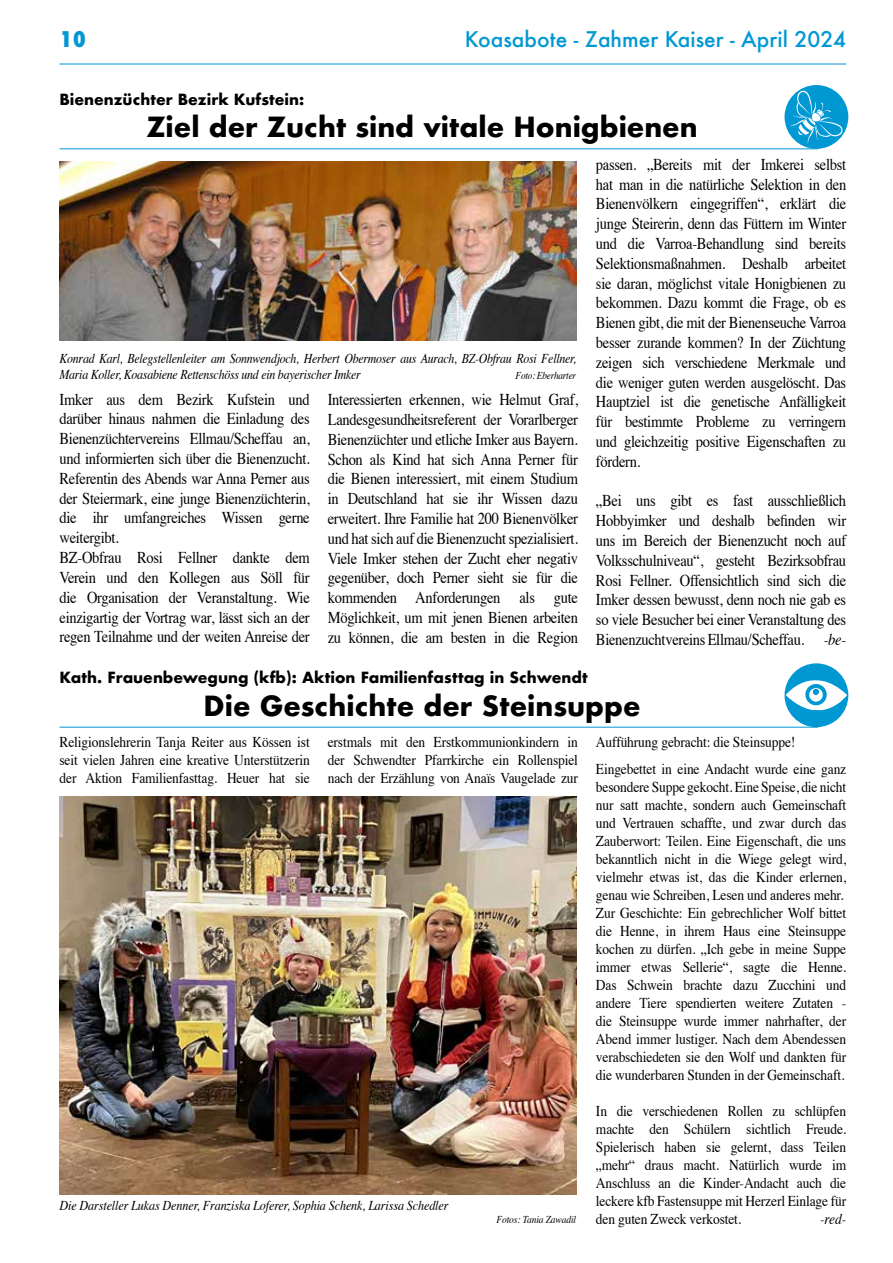
<style>
.page{position:relative;width:893px;height:1263px;background:#fff}
.page>*{position:absolute;margin:0;border:0;box-sizing:border-box;transform-origin:0 0}
.t1{font:700 27px "Futura";color:#000}
.t2{font:500 21px "Futura";color:#0098d3}
.t3{font:800 condensed 21px "Futura";color:#0098d3}
.t4{font:16.5px/19.8px "Times";letter-spacing:-.02em;color:#000;text-align:justify;scale:.88 1}
.t5{font:15px/18px "Times";letter-spacing:-.01em;color:#000;text-align:justify;scale:.9 1}
.t6{font:700 15px "Futura";color:#000}
.t7{font:italic 15px "Times";color:#000;scale:.9 1}
.t8{font:italic 13.5px/16.2px "Times";letter-spacing:-.02em;color:#000;scale:.88 1}
.t9{font:italic 13.5px "Times";letter-spacing:-.02em;color:#000;scale:.9 1}
.t10{font:italic 10.5px "Times";letter-spacing:-.015em;color:#000;scale:.9 1}
.t11{font:italic 10.5px "Times";letter-spacing:-.015em;color:#000;scale:.88 1}
.s1{font-style:italic}
</style>
<div class="page">
<hr style="left:60px;top:64px;width:786px;height:1px;background:#0098d3">
<hr style="left:60px;top:148px;width:758px;height:1px;background:#0098d3">
<div style="left:784px;top:85px;width:64px;height:64px;background:#0098d3;border-radius:50%"></div>
<svg style="left:790px;top:91px;width:53px;height:52px"></svg>
<hr style="left:60px;top:727px;width:758px;height:1px;background:#0098d3">
<div style="left:784px;top:663px;width:64px;height:64px;background:#0098d3;border-radius:50%"></div>
<svg style="left:786px;top:680px;width:61px;height:30px"></svg>
<img style="left:60px;top:162px;width:516px;height:178px">
<img style="left:60px;top:797px;width:516px;height:397px">
<p class="t3" style="left:60px;top:25px;width:28px">10</p>
<p class="t2" style="left:465px;top:25px;width:383px">Koasabote - Zahmer Kaiser - April 2024</p>
<p class="t6" style="left:60px;top:88px;width:246px">Bienenzüchter Bezirk Kufstein:</p>
<h1 class="t1" style="left:146px;top:108px;width:553px">Ziel der Zucht sind vitale Honigbienen</h1>
<p class="t8" style="left:60px;top:350px;width:589px">Konrad Karl, Belegstellenleiter am Sonnwendjoch, Herbert Obermoser aus Aurach, BZ-Obfrau Rosi Fellner,<br>Maria Koller, Koasabiene Rettenschöss und ein bayerischer Imker</p>
<p class="t11" style="left:516px;top:367px;width:70px">Foto: Eberharter</p>
<p class="t4" style="left:60px;top:388px;width:286px;text-align:left">Imker aus dem Bezirk Kufstein und darüber hinaus nahmen die Einladung des Bienenzüchtervereins Ellmau/Scheffau an, und informierten sich über die Bienenzucht.<br>Referentin des Abends war Anna Perner aus der Steiermark, eine junge Bienenzüchterin, die ihr umfangreiches Wissen gerne weitergibt.<br>BZ-Obfrau Rosi Fellner dankte dem Verein und den Kollegen aus Söll für die Organisation der Veranstaltung. Wie einzigartig der Vortrag war, lässt sich an der regen Teilnahme und der weiten Anreise der</p>
<p class="t4" style="left:328px;top:388px;width:286px">Interessierten erkennen, wie Helmut Graf, Landesgesundheitsreferent der Vorarlberger Bienenzüchter und etliche Imker aus Bayern.<br>Schon als Kind hat sich Anna Perner für die Bienen interessiert, mit einem Studium in Deutschland hat sie ihr Wissen dazu erweitert. Ihre Familie hat 200 Bienenvölker und hat sich auf die Bienenzucht spezialisiert.<br>Viele Imker stehen der Zucht eher negativ gegenüber, doch Perner sieht sie für die kommenden Anforderungen als gute Möglichkeit, um mit jenen Bienen arbeiten zu können, die am besten in die Region</p>
<p class="t4" style="left:596px;top:153px;width:286px">passen. „Bereits mit der Imkerei selbst hat man in die natürliche Selektion in den Bienenvölkern eingegriffen“, erklärt die junge Steirerin, denn das Füttern im Winter und die Varroa-Behandlung sind bereits Selektionsmaßnahmen. Deshalb arbeitet sie daran, möglichst vitale Honigbienen zu bekommen. Dazu kommt die Frage, ob es Bienen gibt, die mit der Bienenseuche Varroa besser zurande kommen? In der Züchtung zeigen sich verschiedene Merkmale und die weniger guten werden ausgelöscht. Das Hauptziel ist die genetische Anfälligkeit für bestimmte Probleme zu verringern und gleichzeitig positive Eigenschaften zu fördern.</p>
<p class="t4" style="left:596px;top:489px;width:286px">„Bei uns gibt es fast ausschließlich Hobbyimker und deshalb befinden wir uns im Bereich der Bienenzucht noch auf Volksschulniveau“, gesteht Bezirksobfrau Rosi Fellner. Offensichtlich sind sich die Imker dessen bewusst, denn noch nie gab es so viele Besucher bei einer Veranstaltung des Bienenzuchtvereins Ellmau/Scheffau. <span class="s1">-be-</span></p>
<p class="t6" style="left:60px;top:667px;width:530px">Kath. Frauenbewegung (kfb): Aktion Familienfasttag in Schwendt</p>
<h1 class="t1" style="left:204px;top:686px;width:438px">Die Geschichte der Steinsuppe</h1>
<p class="t5" style="left:60px;top:732px;width:280px">Religionslehrerin Tanja Reiter aus Kössen ist seit vielen Jahren eine kreative Unterstützerin der Aktion Familienfasttag. Heuer hat sie</p>
<p class="t5" style="left:328px;top:732px;width:280px">erstmals mit den Erstkommunionkindern in der Schwendter Pfarrkirche ein Rollenspiel nach der Erzählung von Anaïs Vaugelade zur</p>
<p class="t5" style="left:596px;top:727px;width:280px;line-height:27px">Aufführung gebracht: die Steinsuppe!<br>Eingebettet in eine Andacht wurde eine ganz</p>
<p class="t5" style="left:596px;top:777px;width:280px;text-align:left">besondere Suppe gekocht. Eine Speise, die nicht nur satt machte, sondern auch Gemeinschaft und Vertrauen schaffte, und zwar durch das Zauberwort: Teilen. Eine Eigenschaft, die uns bekanntlich nicht in die Wiege gelegt wird, vielmehr etwas ist, das die Kinder erlernen, genau wie Schreiben, Lesen und anderes mehr.<br>Zur Geschichte: Ein gebrechlicher Wolf bittet die Henne, in ihrem Haus eine Steinsuppe kochen zu dürfen. „Ich gebe in meine Suppe immer etwas Sellerie“, sagte die Henne.<br>Das Schwein brachte dazu Zucchini und andere Tiere spendierten weitere Zutaten - die Steinsuppe wurde immer nahrhafter, der Abend immer lustiger. Nach dem Abendessen verabschiedeten sie den Wolf und dankten für die wunderbaren Stunden in der Gemeinschaft.</p>
<p class="t5" style="left:596px;top:1101px;width:280px">In die verschiedenen Rollen zu schlüpfen machte den Schülern sichtlich Freude.<br>Spielerisch haben sie gelernt, dass Teilen „mehr“ draus macht. Natürlich wurde im Anschluss an die Kinder-Andacht auch die leckere kfb Fastensuppe mit Herzerl Einlage für den guten Zweck verkostet.</p>
<p class="t9" style="left:60px;top:1194px;width:434px">Die Darsteller Lukas Denner, Franziska Loferer, Sophia Schenk, Larissa Schedler</p>
<p class="t7" style="left:820px;top:1206px;width:30px">-red-</p>
<p class="t10" style="left:496px;top:1210px;width:90px">Fotos: Tania Zawadil</p>
</div>
